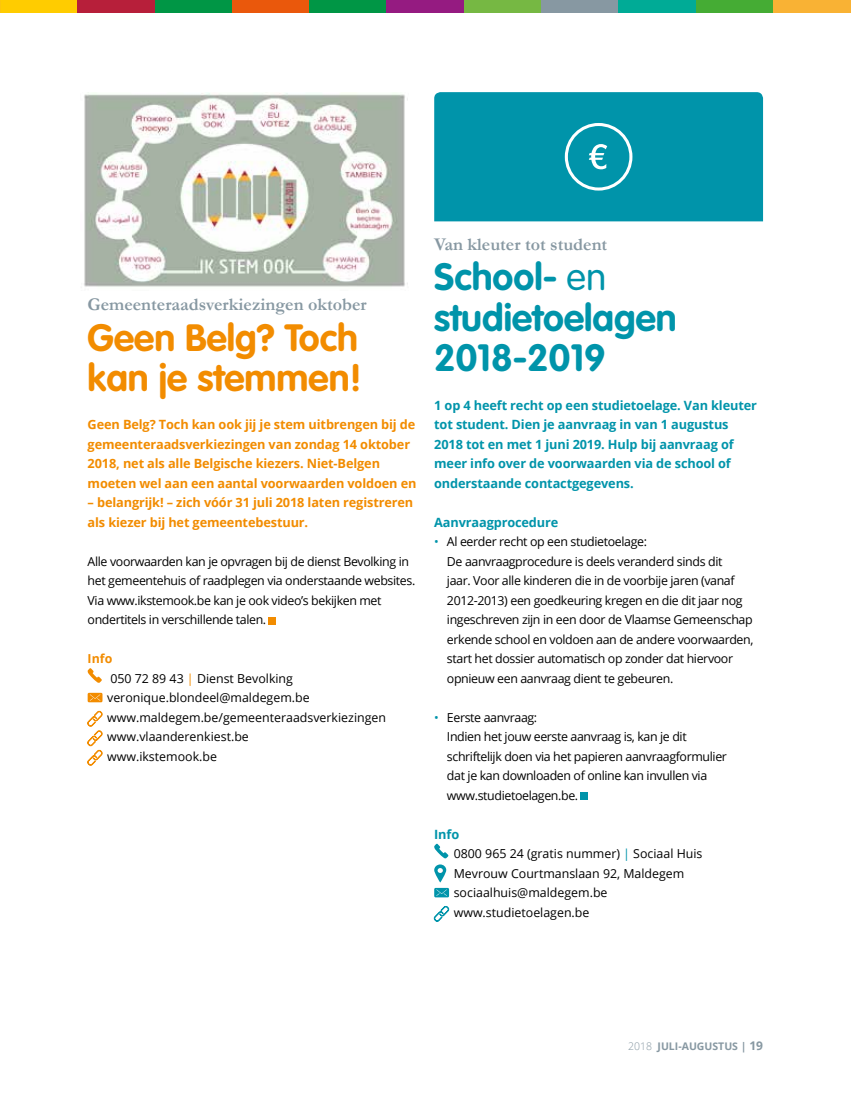
<style>
.page{position:relative;width:851px;height:1106px;background:#fff}
.page>*{position:absolute;margin:0;border:0;box-sizing:border-box;transform-origin:0 0}
.t1{font:700 37.5px/40.5px "VAG Rounded";color:#0094aa}
.t2{font:700 37.5px/40.5px "VAG Rounded";color:#f28c00}
.t3{font:700 18px "Garamond";color:#8798a2}
.t4{font:700 12.75px/19.5px "Open Sans";letter-spacing:-.01em;color:#f28c00}
.t5{font:700 12.75px/19.5px "Open Sans";letter-spacing:-.01em;color:#0094aa}
.t6{font:12.3px/19.5px "Open Sans";letter-spacing:-.03em;color:#000}
.t7{font:12.3px/19.5px "Open Sans";color:#000}
.t8{font:700 10.5px "Open Sans";color:#8798a2}
.s1{font-weight:700;color:#f28c00}
.s2{color:#f28c00}
.s3{font-weight:300}
.s4{color:#0094aa}
.s5{font-size:12px}
</style>
<div class="page">
<div style="left:0;top:0;width:77px;height:13px;background:#fc0"></div>
<div style="left:77px;top:0;width:78px;height:13px;background:#b71f3a"></div>
<div style="left:155px;top:0;width:77px;height:13px;background:#009645"></div>
<div style="left:232px;top:0;width:77px;height:13px;background:#ea580c"></div>
<div style="left:309px;top:0;width:78px;height:13px;background:#009645"></div>
<div style="left:386px;top:0;width:78px;height:13px;background:#951b81"></div>
<div style="left:464px;top:0;width:77px;height:13px;background:#76b843"></div>
<div style="left:541px;top:0;width:77px;height:13px;background:#8798a2"></div>
<div style="left:618px;top:0;width:78px;height:13px;background:#00ab96"></div>
<div style="left:696px;top:0;width:77px;height:13px;background:#45ac34"></div>
<div style="left:773px;top:0;width:77px;height:13px;background:#f9b234"></div>
<div style="left:269px;top:617px;width:7px;height:7px;background:#f28c00"></div>
<svg style="left:87px;top:668px;width:15px;height:15px"></svg>
<svg style="left:88px;top:693px;width:14px;height:9px"></svg>
<svg style="left:90px;top:694px;width:10px;height:6px"></svg>
<svg style="left:88px;top:711px;width:14px;height:54px"></svg>
<div style="left:580px;top:792px;width:8px;height:8px;background:#0094aa"></div>
<svg style="left:434px;top:843px;width:14px;height:15px"></svg>
<svg style="left:434px;top:864px;width:12px;height:18px"></svg>
<svg style="left:434px;top:888px;width:15px;height:9px"></svg>
<svg style="left:436px;top:889px;width:11px;height:6px"></svg>
<svg style="left:434px;top:906px;width:15px;height:15px"></svg>
<img style="left:84px;top:92px;width:324px;height:195px">
<div style="left:434px;top:92px;width:329px;height:129px;background:#0094aa"></div>
<svg style="left:564px;top:123px;width:68px;height:67px;background:#2da6b8"></svg>
<h2 class="t3" style="left:88px;top:294px;width:280px">Gemeenteraadsverkiezingen oktober</h2>
<h1 class="t2" style="left:88px;top:317px;width:276px">Geen Belg? Toch kan je stemmen!</h1>
<p class="t4" style="left:88px;top:414px;width:330px">Geen Belg? Toch kan ook jij je stem uitbrengen bij de gemeenteraadsverkiezingen van zondag 14 oktober 2018, net als alle Belgische kiezers. Niet-Belgen moeten wel aan een aantal voorwaarden voldoen en</p>
<p class="t4" style="left:88px;top:492px;width:327px">– belangrijk! – zich vóór 31 juli 2018 laten registreren als kiezer bij het gemeentebestuur.</p>
<p class="t6" style="left:88px;top:551px;width:329px">Alle voorwaarden kan je opvragen bij de dienst Bevolking in het gemeentehuis of raadplegen via onderstaande websites.<br>Via www.ikstemook.be kan je ook video’s bekijken met ondertitels in verschillende talen.</p>
<p class="t7" style="left:107px;top:648px;width:280px;text-indent:-19px"><span class="s1">Info<br></span>050 72 89 43 <span class="s2">|</span> Dienst Bevolking veronique.blondeel@maldegem.be www.maldegem.be/gemeenteraadsverkiezingen www.vlaanderenkiest.be<br>www.ikstemook.be</p>
<h2 class="t3" style="left:434px;top:233px;width:174px">Van kleuter tot student</h2>
<h1 class="t1" style="left:434px;top:256px;width:244px">School- <span class="s3">en </span>studietoelagen<br>2018-2019</h1>
<p class="t5" style="left:434px;top:395px;width:324px">1 op 4 heeft recht op een studietoelage. Van kleuter tot student. Dien je aanvraag in van 1 augustus 2018 tot en met 1 juni 2019. Hulp bij aanvraag of meer info over de voorwaarden via de school of onderstaande contactgegevens.</p>
<p class="t5" style="left:434px;top:512px;width:126px">Aanvraagprocedure</p>
<p class="t6" style="left:447px;top:531px;width:308px;text-indent:-13px"><span class="s4">•</span> Al eerder recht op een studietoelage:<br>De aanvraagprocedure is deels veranderd sinds dit<br>jaar. Voor alle kinderen die in de voorbije jaren (vanaf 2012-2013) een goedkeuring kregen en die dit jaar nog ingeschreven zijn in een door de Vlaamse Gemeenschap erkende school en voldoen aan de andere voorwaarden, start het dossier automatisch op zonder dat hiervoor opnieuw een aanvraag dient te gebeuren.</p>
<p class="t6" style="left:447px;top:707px;width:281px;text-indent:-13px"><span class="s4">•</span> Eerste aanvraag:<br>Indien het jouw eerste aanvraag is, kan je dit schriftelijk doen via het papieren aanvraagformulier dat je kan downloaden of online kan invullen via www.studietoelagen.be.</p>
<p class="t5" style="left:434px;top:824px;width:27px">Info</p>
<p class="t7" style="left:453px;top:843px;width:250px">0800 965 24 (gratis nummer) <span class="s4">|</span> Sociaal Huis<br>Mevrouw Courtmanslaan 92, Maldegem sociaalhuis@maldegem.be www.studietoelagen.be</p>
<p class="t8" style="left:628px;top:1039px;width:136px"><span class="s3">2018</span> JULI-AUGUSTUS | <span class="s5">19</span></p>
</div>
